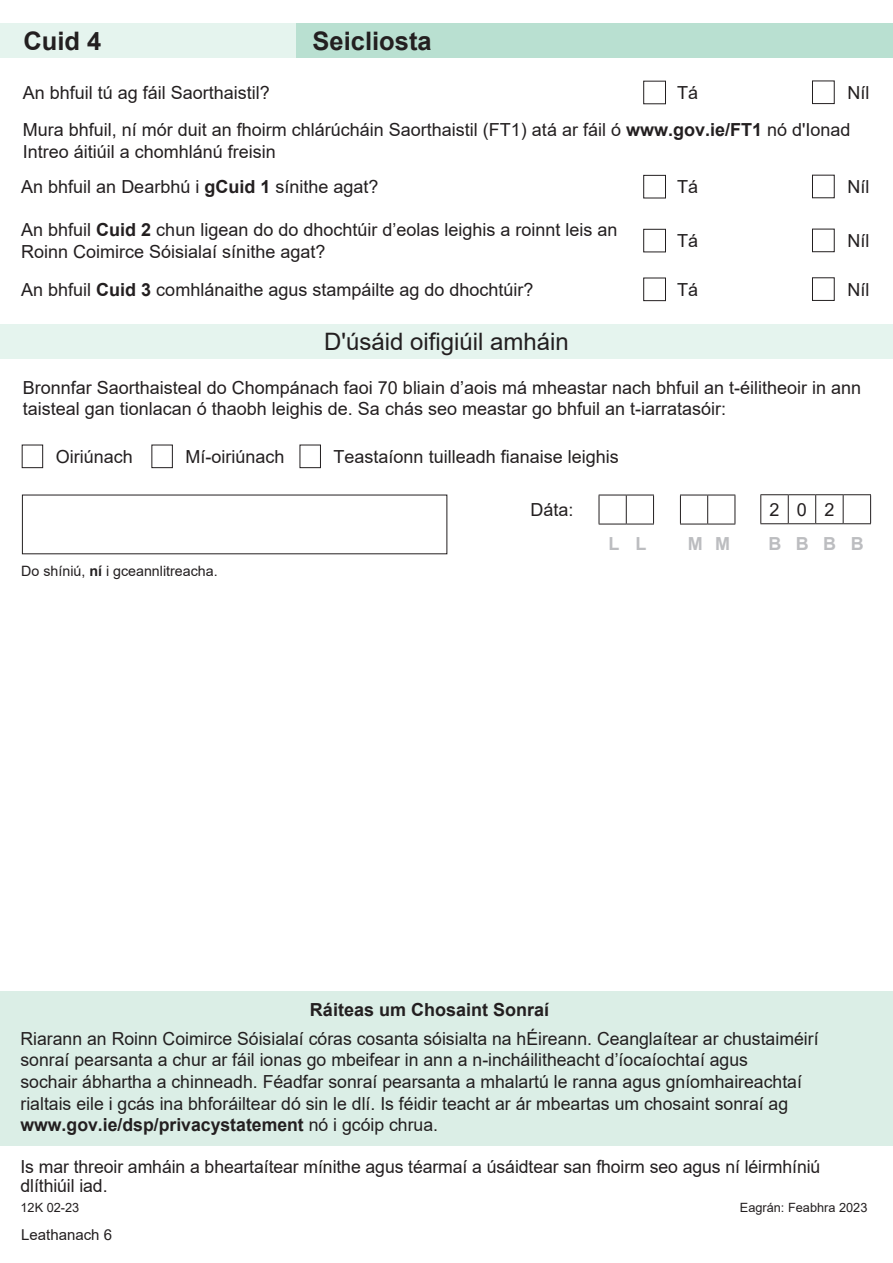
<style>
.page{position:relative;width:893px;height:1263px;background:#fff}
.page>*{position:absolute;margin:0;border:0;box-sizing:border-box;transform-origin:0 0}
.Part_Title{font:700 25.5px "Arial";color:#231f20}
.Part_Title-2{font:24px "Arial";color:#231f20}
.Boxed_Body{font:18px/21.6px "Arial";color:#231f20}
.Boxed_Body__6-6{font:18px/21.6px "Arial";color:#231f20}
.Boxed_Body-2{font:700 18px "Arial";color:#231f20}
.t1{font:700 18px "Arial";color:#bcbdc0}
.t2{font:15px "Arial";color:#231f20}
.Boxed_Body-3{font:14.25px "Arial";color:#231f20}
.Baby_Text{font:12.75px "Arial";color:#231f20}
.s1{font-weight:700}
</style>
<div class="page">
<div style="left:295px;top:24px;width:598px;height:34px;background:#b9e0d1"></div>
<div style="left:0;top:24px;width:296px;height:34px;background:#e5f4ee"></div>
<div style="left:0;top:325px;width:893px;height:34px;background:#e5f4ee"></div>
<div style="left:22px;top:445px;width:21px;height:23px;border:1px solid #231f20"></div>
<div style="left:151px;top:445px;width:22px;height:23px;border:1px solid #231f20"></div>
<div style="left:300px;top:445px;width:21px;height:23px;border:1px solid #231f20"></div>
<svg style="left:599px;top:495px;width:55px;height:30px"></svg>
<svg style="left:680px;top:495px;width:56px;height:30px"></svg>
<div style="left:0;top:991px;width:893px;height:154px;background:#dbeee6"></div>
<svg style="left:760px;top:494px;width:111px;height:30px"></svg>
<div style="left:812px;top:81px;width:23px;height:23px;border:1px solid #231f20"></div>
<div style="left:643px;top:81px;width:23px;height:23px;border:1px solid #231f20"></div>
<div style="left:812px;top:175px;width:23px;height:23px;border:1px solid #231f20"></div>
<div style="left:643px;top:175px;width:23px;height:23px;border:1px solid #231f20"></div>
<div style="left:812px;top:229px;width:23px;height:23px;border:1px solid #231f20"></div>
<div style="left:643px;top:229px;width:23px;height:23px;border:1px solid #231f20"></div>
<div style="left:812px;top:277px;width:23px;height:24px;border:1px solid #231f20"></div>
<div style="left:643px;top:278px;width:23px;height:23px;border:1px solid #231f20"></div>
<p class="Part_Title" style="left:23px;top:23px;width:79px">Cuid 4</p>
<p class="Part_Title" style="left:313px;top:23px;width:121px">Seicliosta</p>
<p class="Boxed_Body__6-6" style="left:23px;top:82px;width:249px">An bhfuil tú ag fáil Saorthaistil?</p>
<p class="Boxed_Body" style="left:677px;top:82px;width:23px">Tá</p>
<p class="Boxed_Body" style="left:847px;top:82px;width:23px">Níl</p>
<p class="Boxed_Body" style="left:23px;top:119px;width:829px">Mura bhfuil, ní mór duit an fhoirm chlárúcháin Saorthaistil (FT1) atá ar fáil ó <span class="s1">www.gov.ie/FT1</span> nó d'Ionad<br>Intreo áitiúil a chomhlánú freisin</p>
<p class="Boxed_Body__6-6" style="left:21px;top:176px;width:359px">An bhfuil an Dearbhú i <span class="s1">gCuid 1</span> sínithe agat?</p>
<p class="Boxed_Body" style="left:677px;top:176px;width:23px">Tá</p>
<p class="Boxed_Body" style="left:847px;top:176px;width:23px">Níl</p>
<p class="Boxed_Body__6-6" style="left:21px;top:219px;width:598px">An bhfuil <span class="s1">Cuid 2</span> chun ligean do do dhochtúir d’eolas leighis a roinnt leis an<br>Roinn Coimirce Sóisialaí sínithe agat?</p>
<p class="Boxed_Body__6-6" style="left:21px;top:279px;width:514px">An bhfuil <span class="s1">Cuid 3</span> comhlánaithe agus stampáilte ag do dhochtúir?</p>
<p class="Part_Title-2" style="left:324px;top:325px;width:246px">D'úsáid oifigiúil amháin</p>
<p class="Boxed_Body" style="left:23px;top:376px;width:840px">Bronnfar Saorthaisteal do Chompánach faoi 70 bliain d’aois má mheastar nach bhfuil an t-éilitheoir in ann taisteal gan tionlacan ó thaobh leighis de. Sa chás seo meastar go bhfuil an t-iarratasóir:</p>
<p class="Boxed_Body" style="left:56px;top:446px;width:79px">Oiriúnach</p>
<p class="Boxed_Body" style="left:185px;top:446px;width:101px">Mí-oiriúnach</p>
<p class="Boxed_Body" style="left:334px;top:446px;width:287px">Teastaíonn tuilleadh fianaise leighis</p>
<p class="Boxed_Body" style="left:677px;top:230px;width:23px">Tá</p>
<p class="Boxed_Body" style="left:847px;top:230px;width:23px">Níl</p>
<p class="Boxed_Body" style="left:677px;top:279px;width:23px">Tá</p>
<p class="Boxed_Body" style="left:847px;top:279px;width:23px">Níl</p>
<p class="Boxed_Body-3" style="left:21px;top:562px;width:198px">Do shíniú, <span class="s1">ní</span> i gceannlitreacha.</p>
<p class="Boxed_Body" style="left:530px;top:499px;width:45px">Dáta:</p>
<p class="Boxed_Body" style="left:769px;top:499px;width:12px">2</p>
<p class="Boxed_Body" style="left:797px;top:499px;width:12px">0</p>
<p class="Boxed_Body" style="left:824px;top:499px;width:12px">2</p>
<p class="t1" style="left:608px;top:530px;width:12px">L</p>
<p class="t1" style="left:636px;top:530px;width:12px">L</p>
<p class="t1" style="left:688px;top:530px;width:16px">M</p>
<p class="t1" style="left:715px;top:530px;width:16px">M</p>
<p class="t1" style="left:768px;top:530px;width:14px">B</p>
<p class="t1" style="left:796px;top:530px;width:14px">B</p>
<p class="t1" style="left:823px;top:530px;width:14px">B</p>
<p class="t1" style="left:851px;top:530px;width:14px">B</p>
<p class="Boxed_Body-2" style="left:310px;top:997px;width:241px">Ráiteas um Chosaint Sonraí</p>
<p class="Boxed_Body" style="left:20px;top:1027px;width:800px">Riarann an Roinn Coimirce Sóisialaí córas cosanta sóisialta na hÉireann. Ceanglaítear ar chustaiméirí sonraí pearsanta a chur ar fáil ionas go mbeifear in ann a n-incháilitheacht d’íocaíochtaí agus<br>sochair ábhartha a chinneadh. Féadfar sonraí pearsanta a mhalartú le ranna agus gníomhaireachtaí rialtais eile i gcás ina bhforáiltear dó sin le dlí. Is féidir teacht ar ár mbeartas um chosaint sonraí ag <span class="s1">www.gov.ie/dsp/privacystatement</span> nó i gcóip chrua.</p>
<p class="Boxed_Body" style="left:20px;top:1156px;width:801px;line-height:19.5px">Is mar threoir amháin a bheartaítear mínithe agus téarmaí a úsáidtear san fhoirm seo agus ní léirmhíniú dlíthiúil iad.</p>
<p class="Baby_Text" style="left:20px;top:1198px;width:60px">12K 02-23</p>
<p class="Baby_Text" style="left:740px;top:1198px;width:129px">Eagrán: Feabhra 2023</p>
<p class="t2" style="left:21px;top:1224px;width:92px">Leathanach 6</p>
</div>
